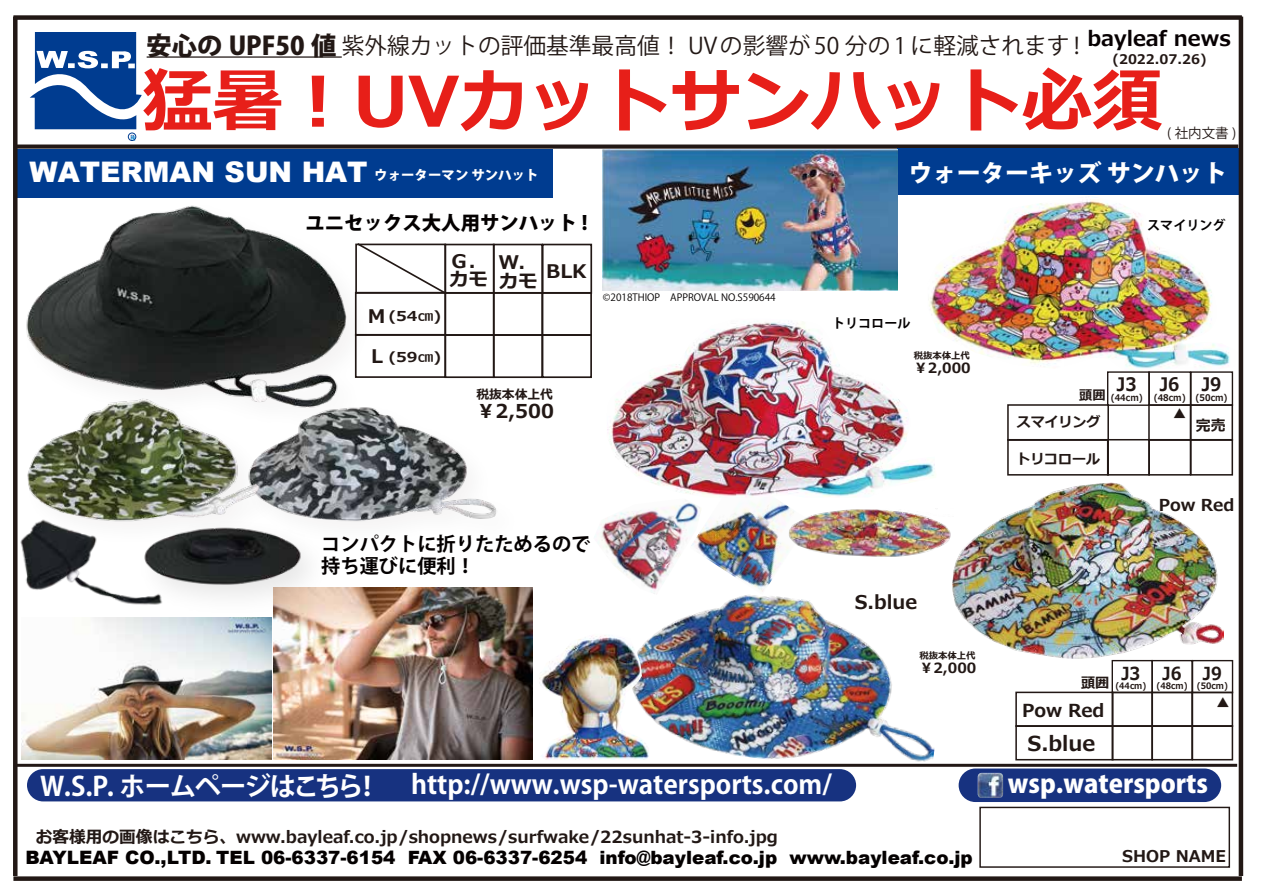
<style>
.page{position:relative;width:1263px;height:893px;background:#fff}
.page>*{position:absolute;margin:0;border:0;box-sizing:border-box;transform-origin:0 0}
.t1{font:700 69.3px "Meiryo";color:#e71f19}
.t2{font:900 28.35px "Arial";color:#fff}
.t3{font:700 26.25px "Koz Go Pro";color:#fff}
.t4{font:800 25.65px "Koz Go Pro";color:#fff}
.t5{font:800 24.15px "Koz Go Pr 6 N";color:#fff}
.t6{font:22.65px "Koz Go Pr 6 N";color:#221815}
.t7{font:700 20.7px "Meiryo";color:#070002}
.t8{font:700 20.55px "Meiryo";color:#221815}
.t9{font:800 19.35px "Koz Go Pr 6 N";color:#040000}
.t10{font:700 19.2px/22px "Koz Go Pr 6 N";color:#040000}
.t11{font:700 19.2px "Meiryo";color:#221815}
.t12{font:700 18.9px "Meiryo";color:#221815}
.t13{font:700 18.75px/18.8px "Meiryo";color:#221815;scale:1.04 1}
.t14{font:700 18.6px "Meiryo";color:#221815;scale:.89 1}
.t15{font:900 18.3px "Arial";color:#040000}
.t16{font:700 18px "Meiryo";color:#221815}
.t17{font:700 18px "Meiryo";color:#221815;scale:.89 1}
.t18{font:700 16.65px "Meiryo";color:#221815}
.t19{font:700 16.5px "Meiryo";color:#221815}
.t20{font:700 16.2px "Meiryo";color:#221815}
.t21{font:700 15px "Meiryo UI";color:#221815}
.t22{font:700 14.1px "Meiryo";color:#221815}
.t23{font:700 13.95px "Meiryo";color:#221815}
.t24{font:700 13.65px "Meiryo";color:#221815;scale:1.16 1}
.t25{font:800 13.5px "Koz Go Pr 6 N";color:#fff}
.t26{font:13.5px "Koz Go Pr 6 N";color:#221815}
.t27{font:700 13.2px "Meiryo";color:#221714}
.t28{font:700 13.2px "Meiryo";color:#221815}
.t29{font:700 13.05px "Koz Go Pr 6 N";color:#040000}
.t30{font:700 12.75px "Meiryo";color:#221815}
.t31{font:9.9px "Koz Go Pr 6 N";color:#040000}
.t32{font:700 9.3px "Meiryo";color:#221815}
.t33{font:700 9.15px "Meiryo";color:#221815;scale:.89 1}
.t34{font:700 8.85px "Meiryo";color:#221815;scale:.89 1}
.t35{font:6.75px "MS P Gothic";color:#00a0e9}
.s1{font-weight:800;font-size:25.2px}
.s2{font-size:18.45px}
</style>
<div class="page">
<img style="left:702px;top:502px;width:89px;height:78px">
<hr style="left:17px;top:764px;width:1220px;height:3px;background:#221815">
<div style="left:16px;top:149px;width:537px;height:48px;background:#003c90"></div>
<svg style="left:30px;top:32px;width:112px;height:107px"></svg>
<div style="left:128px;top:133px;width:8px;height:8px;border:1px solid #003c90;border-radius:50%"></div>
<svg style="left:18px;top:145px;width:1220px;height:4px;background:#2d292c"></svg>
<div style="left:979px;top:807px;width:251px;height:61px;border:1px solid #221815"></div>
<div style="left:27px;top:769px;width:829px;height:32px;background:#173280;border-radius:16px"></div>
<div style="left:959px;top:768px;width:262px;height:34px;background:#173280;border-radius:17px"></div>
<img style="left:978px;top:773px;width:25px;height:25px">
<div style="left:493px;top:292px;width:50px;height:44px;border:2px solid #221815"></div>
<div style="left:493px;top:334px;width:50px;height:44px;border:2px solid #221815"></div>
<div style="left:542px;top:292px;width:50px;height:44px;border:2px solid #221815"></div>
<div style="left:542px;top:334px;width:50px;height:44px;border:2px solid #221815"></div>
<div style="left:355px;top:334px;width:91px;height:44px;border:2px solid #221815"></div>
<svg style="left:382px;top:243px;width:66px;height:51px"></svg>
<div style="left:542px;top:244px;width:50px;height:50px;border:2px solid #221815"></div>
<div style="left:444px;top:244px;width:51px;height:50px;border:2px solid #221815"></div>
<div style="left:444px;top:292px;width:51px;height:44px;border:2px solid #221815"></div>
<div style="left:444px;top:334px;width:51px;height:44px;border:2px solid #221815"></div>
<img style="left:295px;top:414px;width:202px;height:108px">
<img style="left:18px;top:197px;width:364px;height:246px">
<img style="left:18px;top:199px;width:343px;height:220px">
<img style="left:18px;top:384px;width:277px;height:123px">
<img style="left:18px;top:394px;width:254px;height:120px">
<div style="left:897px;top:149px;width:342px;height:46px;background:#003c90"></div>
<img style="left:274px;top:587px;width:258px;height:172px">
<img style="left:124px;top:507px;width:218px;height:119px">
<img style="left:172px;top:524px;width:134px;height:64px">
<hr style="left:147px;top:56px;width:195px;height:2px;background:#221815">
<img style="left:20px;top:514px;width:152px;height:98px">
<img style="left:22px;top:618px;width:249px;height:141px">
<div style="left:13px;top:15px;width:1229px;height:5px;background:#221815"></div>
<div style="left:13px;top:876px;width:1229px;height:5px;background:#221815"></div>
<hr style="left:1239px;top:17px;width:4px;height:859px;background:#221815">
<div style="left:13px;top:17px;width:5px;height:859px;background:#221815"></div>
<img style="left:952px;top:483px;width:271px;height:176px">
<img style="left:623px;top:580px;width:327px;height:199px">
<img style="left:929px;top:199px;width:301px;height:172px">
<img style="left:607px;top:317px;width:331px;height:180px">
<img style="left:594px;top:502px;width:108px;height:93px">
<img style="left:785px;top:509px;width:168px;height:50px">
<div style="left:1148px;top:371px;width:43px;height:35px;border:1px solid #221815"></div>
<div style="left:1148px;top:404px;width:43px;height:37px;border:2px solid #221815"></div>
<div style="left:1190px;top:404px;width:43px;height:37px;border:2px solid #221815"></div>
<div style="left:1190px;top:371px;width:43px;height:35px;border:1px solid #221815"></div>
<div style="left:1107px;top:371px;width:43px;height:35px;border:1px solid #221815"></div>
<div style="left:1007px;top:404px;width:102px;height:37px;border:2px solid #221815"></div>
<div style="left:1148px;top:439px;width:43px;height:37px;border:2px solid #221815"></div>
<div style="left:1190px;top:439px;width:43px;height:37px;border:2px solid #221815"></div>
<div style="left:1107px;top:439px;width:43px;height:37px;border:2px solid #221815"></div>
<div style="left:1007px;top:439px;width:102px;height:37px;border:2px solid #221815"></div>
<div style="left:1151px;top:660px;width:42px;height:33px;border:1px solid #221815"></div>
<div style="left:1151px;top:692px;width:42px;height:35px;border:2px solid #221815"></div>
<div style="left:1192px;top:692px;width:41px;height:35px;border:2px solid #221815"></div>
<div style="left:1192px;top:660px;width:41px;height:33px;border:1px solid #221815"></div>
<div style="left:1111px;top:660px;width:42px;height:33px;border:1px solid #221815"></div>
<div style="left:1111px;top:692px;width:42px;height:35px;border:2px solid #221815"></div>
<div style="left:1015px;top:692px;width:98px;height:35px;border:2px solid #221815"></div>
<div style="left:1151px;top:725px;width:42px;height:35px;border:2px solid #221815"></div>
<div style="left:1192px;top:725px;width:41px;height:35px;border:2px solid #221815"></div>
<div style="left:1111px;top:725px;width:42px;height:35px;border:2px solid #221815"></div>
<div style="left:1015px;top:725px;width:98px;height:35px;border:2px solid #221815"></div>
<img style="left:539px;top:634px;width:110px;height:126px">
<img style="left:603px;top:149px;width:294px;height:141px">
<p class="t7" style="left:1087px;top:24px;width:145px">bayleaf news</p>
<p class="t6" style="left:147px;top:33px;width:943px"><span class="s1">安心の UPF50 値</span> 紫外線カットの評価基準最高値！ UVの影響が50 分の1 に軽減されます！</p>
<p class="t27" style="left:1112px;top:50px;width:96px">(2022.07.26)</p>
<h1 class="t1" style="left:142px;top:53px;width:1021px">猛暑︕UVカットサンハット必須</h1>
<p class="t26" style="left:1167px;top:126px;width:71px">( 社内文書 )</p>
<p class="t35" style="left:131px;top:135px;width:6px">R</p>
<h2 class="t2" style="left:29px;top:152px;width:340px">WATERMAN SUN HAT</h2>
<p class="t25" style="left:374px;top:167px;width:166px">ウォーターマン サンハット</p>
<h3 class="t5" style="left:908px;top:159px;width:320px">ウォーターキッズ サンハット</h3>
<p class="t9" style="left:305px;top:212px;width:284px">ユニセックス大人用サンハット !</p>
<p class="t13" style="left:368px;top:297px;width:18px;line-height:40.5px">M<br>L</p>
<p class="t24" style="left:388px;top:306px;width:47px">(54㎝)</p>
<p class="t24" style="left:388px;top:347px;width:47px">(59㎝)</p>
<p class="t13" style="left:449px;top:252px;width:39px">Ｇ.カモ</p>
<p class="t13" style="left:499px;top:254px;width:39px">Ｗ.カモ</p>
<p class="t13" style="left:546px;top:263px;width:40px">BLK</p>
<p class="t30" style="left:476px;top:386px;width:78px">税抜本体上代</p>
<p class="t11" style="left:476px;top:398px;width:79px">￥2,500</p>
<p class="t31" style="left:603px;top:292px;width:174px">©2018THIOP　APPROVAL NO.S590644</p>
<p class="t10" style="left:321px;top:533px;width:271px">コンパクトに折りたためるので持ち運びに便利！</p>
<p class="t29" style="left:832px;top:316px;width:80px">トリコロール</p>
<p class="t32" style="left:914px;top:349px;width:58px">税抜本体上代</p>
<p class="t22" style="left:914px;top:358px;width:58px">￥2,000</p>
<p class="t12" style="left:855px;top:588px;width:64px">S.blue</p>
<p class="t32" style="left:919px;top:649px;width:58px">税抜本体上代</p>
<p class="t22" style="left:919px;top:657px;width:58px">￥2,000</p>
<p class="t29" style="left:1147px;top:217px;width:80px">スマイリング</p>
<p class="t14" style="left:1117px;top:371px;width:24px">J3</p>
<p class="t33" style="left:1111px;top:392px;width:38px">(44cm)</p>
<p class="t28" style="left:1079px;top:386px;width:28px">頭囲</p>
<p class="t23" style="left:1017px;top:412px;width:85px">スマイリング</p>
<p class="t23" style="left:1016px;top:449px;width:85px">トリコロール</p>
<p class="t14" style="left:1160px;top:371px;width:24px">J6</p>
<p class="t33" style="left:1154px;top:392px;width:38px">(48cm)</p>
<p class="t21" style="left:1172px;top:403px;width:16px">▲</p>
<p class="t14" style="left:1202px;top:371px;width:24px">J9</p>
<p class="t33" style="left:1195px;top:392px;width:38px">(50cm)</p>
<p class="t21" style="left:1196px;top:415px;width:31px">完売</p>
<p class="t19" style="left:1159px;top:493px;width:77px">Pow Red</p>
<p class="t17" style="left:1121px;top:660px;width:23px">J3</p>
<p class="t34" style="left:1115px;top:680px;width:36px">(44cm)</p>
<p class="t22" style="left:1081px;top:673px;width:30px">頭囲</p>
<p class="t16" style="left:1022px;top:697px;width:84px">Pow Red</p>
<p class="t8" style="left:1027px;top:729px;width:69px">S.blue</p>
<p class="t17" style="left:1162px;top:660px;width:23px">J6</p>
<p class="t34" style="left:1157px;top:680px;width:36px">(48cm)</p>
<p class="t17" style="left:1203px;top:660px;width:23px">J9</p>
<p class="t34" style="left:1197px;top:680px;width:36px">(50cm)</p>
<p class="t21" style="left:1215px;top:692px;width:16px">▲</p>
<h3 class="t3" style="left:40px;top:767px;width:793px">W.S.P. ホームページはこちら！ http://www.wsp-watersports.com/</h3>
<h3 class="t4" style="left:1008px;top:766px;width:202px">wsp.watersports</h3>
<p class="t18" style="left:36px;top:825px;width:744px">お客様用の画像はこちら、www.bayleaf.co.jp/shopnews/surfwake/22sunhat-3-info.jpg</p>
<p class="t15" style="left:26px;top:844px;width:949px"><span class="s2">BAYLEAF CO.,LTD.</span> TEL 06-6337-6154 FAX 06-6337-6254 info@bayleaf.co.jp www.bayleaf.co.jp</p>
<p class="t20" style="left:1122px;top:845px;width:105px">SHOP NAME</p>
</div>
